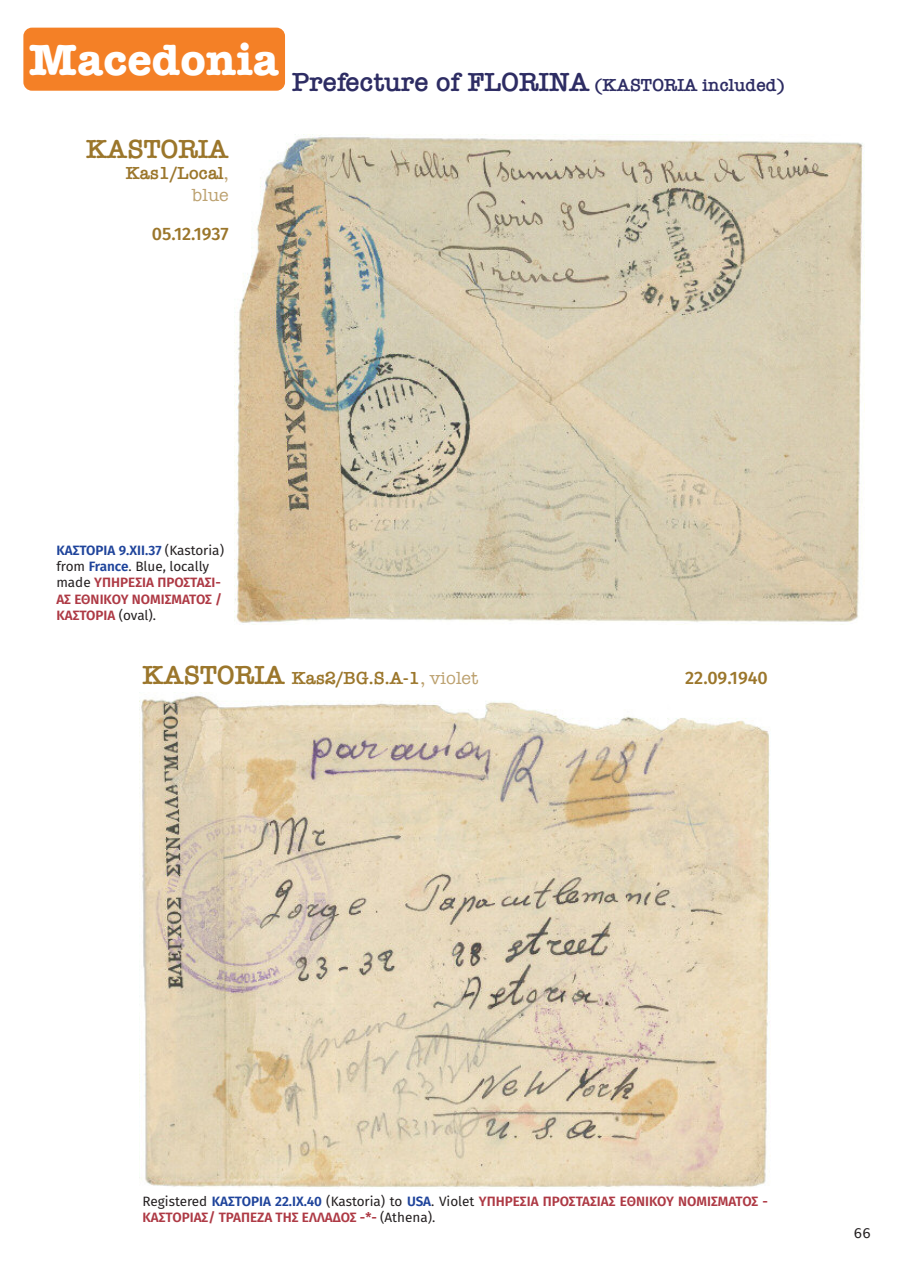
<style>
.page{position:relative;width:914px;height:1263px;background:#fff}
.page>*{position:absolute;margin:0;border:0;box-sizing:border-box;transform-origin:0 0}
.t1{font:600 27px "American Typewriter";color:#2d2c63}
.t2{font:600 27px "American Typewriter";color:#9b762b}
.t3{font:600 18px/21.6px "American Typewriter";color:#9b762b;text-align:right}
.t4{font:500 18px "Fira Sans";color:#9b762b}
.t5{font:600 13.5px/16.2px "Fira Sans";color:#ae3a45}
.t6{font:13.5px "Lucida Grande";color:#231f20}
.s1{font-size:18px}
.s2{font-weight:400;color:#bca16f}
.s3{color:#1f449b}
.s4{font-weight:400;color:#231f20}
.s5{font-size:27px}
</style>
<div class="page">
<img style="left:235px;top:135px;width:628px;height:488px">
<img style="left:139px;top:692px;width:631px;height:496px">
<div style="left:23px;top:28px;width:262px;height:63px;background:#f48026;border-radius:9px"></div>
<h1 class="t1" style="left:29px;top:66px;width:757px"><sup>Macedonia</sup> Prefecture of FLORINA <span class="s1">(KASTORIA included)</span></h1>
<h1 class="t2" style="left:86px;top:133px;width:144px">KASTORIA</h1>
<h2 class="t3" style="left:126px;top:163px;width:104px">Kas1/Local<span class="s2">, blue</span></h2>
<h2 class="t4" style="left:152px;top:226px;width:78px">05.12.1937</h2>
<p class="t5" style="left:56px;top:543px;width:169px"><span class="s3">ΚΑΣΤΟΡΙΑ 9.ΧΙΙ.37</span> <span class="s4">(Kastoria) from</span> <span class="s3">France</span><span class="s4">. Blue, locally made</span> ΥΠΗΡΕΣΙΑ ΠΡΟΣΤΑΣΙ-<br>ΑΣ ΕΘΝΙΚΟΥ ΝΟΜΙΣΜΑΤΟΣ /<br>ΚΑΣΤΟΡΙΑ <span class="s4">(oval).</span></p>
<h2 class="t3" style="left:142px;top:668px;width:337px"><span class="s5">KASTORIA</span> Kas2/BG.S.A-1<span class="s2">, violet</span></h2>
<h2 class="t4" style="left:685px;top:671px;width:84px">22.09.1940</h2>
<p class="t5" style="left:142px;top:1194px;width:627px"><span class="s4">Registered</span> <span class="s3">ΚΑΣΤΟΡΙΑ 22.ΙΧ.40</span> <span class="s4">(Kastoria) to</span> <span class="s3">USA</span><span class="s4">. Violet</span> ΥΠΗΡΕΣΙΑ ΠΡΟΣΤΑΣΙΑΣ ΕΘΝΙΚΟΥ ΝΟΜΙΣΜΑΤΟΣ -<br>ΚΑΣΤΟΡΙΑΣ/ ΤΡΑΠΕΖΑ ΤΗΣ ΕΛΛΑΔΟΣ -*- <span class="s4">(Athena).</span></p>
<p class="t6" style="left:853px;top:1225px;width:19px">66</p>
</div>
